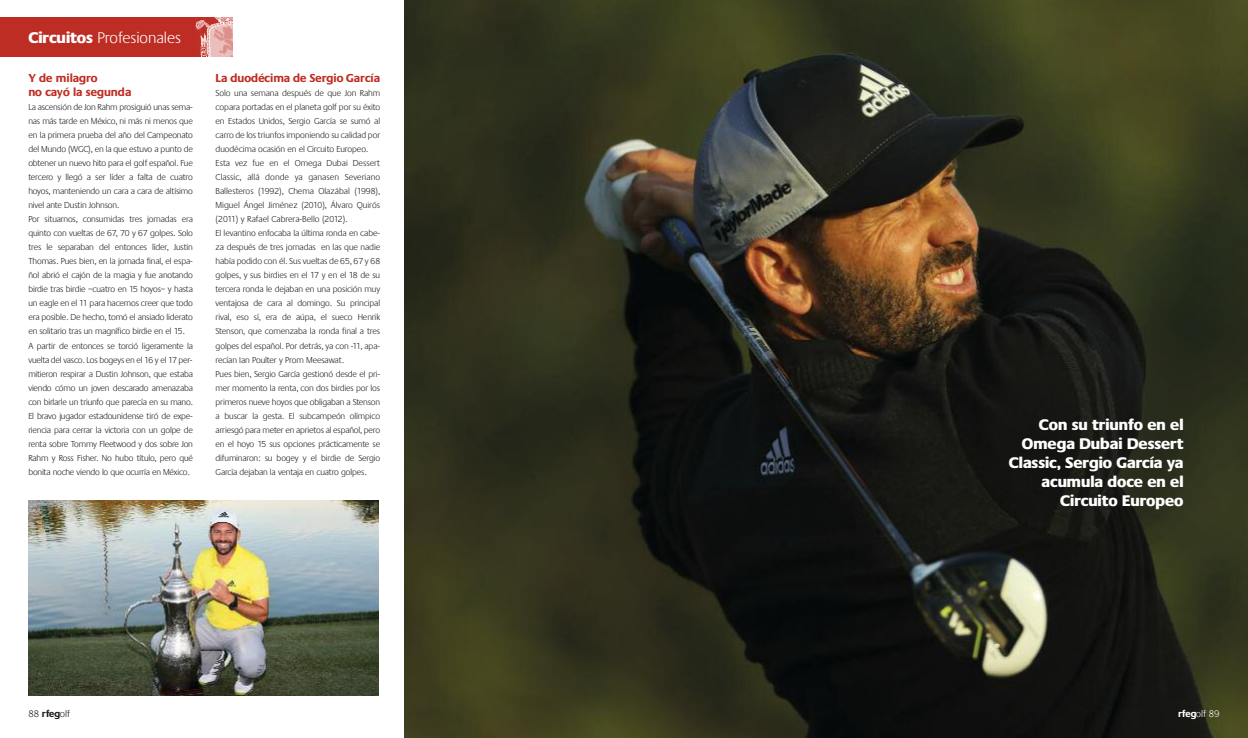
<style>
.page{position:relative;width:1248px;height:738px;background:#fff}
.page>*{position:absolute;margin:0;border:0;box-sizing:border-box;transform-origin:0 0}
.t1{font:300 16.1px "Praxis";color:#fff}
.t2{font:800 16px/19.2px "Praxis";color:#fff;text-align:right}
.t3{font:700 12px/14px "Praxis";color:#bd2d24}
.t4{font:300 10px "Praxis";color:#1f1d20}
.t5{font:300 10px "Praxis";color:#fff}
.t6{font:300 9px/14px "Praxis";letter-spacing:-.015em;color:#1f1d20}
.s1{font-weight:800}
.s2{font-weight:700}
</style>
<div class="page">
<img style="left:404px;top:0;width:843px;height:737px">
<div style="left:0;top:17px;width:232px;height:40px;background:#bd2d24"></div>
<img style="left:195px;top:17px;width:37px;height:40px">
<img style="left:28px;top:500px;width:350px;height:194px">
<p class="t1" style="left:28px;top:28px;width:154px"><span class="s1">Circuitos</span> Profesionales</p>
<p class="t3" style="left:28px;top:71px;width:104px">Y de milagro<br>no cayó la segunda</p>
<p class="t6" style="left:28px;top:100px;width:166px">La ascensión de Jon Rahm prosiguió unas sema&shy;nas más tarde en México, ni más ni menos que en la primera prueba del año del Campeonato del Mundo (WGC), en la que estuvo a punto de obtener un nuevo hito para el golf español. Fue tercero y llegó a ser líder a falta de cuatro hoyos, manteniendo un cara a cara de altísimo nivel ante Dustin Johnson.<br>Por situarnos, consumidas tres jornadas era quinto con vueltas de 67, 70 y 67 golpes. Solo tres le separaban del entonces líder, Justin Thomas. Pues bien, en la jornada final, el espa&shy;ñol abrió el cajón de la magia y fue anotando birdie tras birdie –cuatro en 15 hoyos– y hasta un eagle en el 11 para hacernos creer que todo era posible. De hecho, tomó el ansiado liderato en solitario tras un magnífico birdie en el 15.<br>A partir de entonces se torció ligeramente la vuelta del vasco. Los bogeys en el 16 y el 17 per&shy;mitieron respirar a Dustin Johnson, que estaba viendo cómo un joven descarado amenazaba con birlarle un triunfo que parecía en su mano.<br>El bravo jugador estadounidense tiró de expe&shy;riencia para cerrar la victoria con un golpe de renta sobre Tommy Fleetwood y dos sobre Jon Rahm y Ross Fisher. No hubo título, pero qué bonita noche viendo lo que ocurría en México.</p>
<p class="t3" style="left:215px;top:71px;width:166px">La duodécima de Sergio García</p>
<p class="t6" style="left:215px;top:86px;width:166px">Solo una semana después de que Jon Rahm copara portadas en el planeta golf por su éxito en Estados Unidos, Sergio García se sumó al carro de los triunfos imponiendo su calidad por duodécima ocasión en el Circuito Europeo.<br>Esta vez fue en el Omega Dubai Dessert Classic, allá donde ya ganasen Severiano Ballesteros (1992), Chema Olazábal (1998), Miguel Ángel Jiménez (2010), Álvaro Quirós (2011) y Rafael Cabrera-Bello (2012).<br>El levantino enfocaba la última ronda en cabe&shy;za después de tres jornadas en las que nadie había podido con él. Sus vueltas de 65, 67 y 68 golpes, y sus birdies en el 17 y en el 18 de su tercera ronda le dejaban en una posición muy ventajosa de cara al domingo. Su principal rival, eso sí, era de aúpa, el sueco Henrik Stenson, que comenzaba la ronda final a tres golpes del español. Por detrás, ya con -11, apa&shy;recían Ian Poulter y Prom Meesawat.<br>Pues bien, Sergio García gestionó desde el pri&shy;mer momento la renta, con dos birdies por los primeros nueve hoyos que obligaban a Stenson a buscar la gesta. El subcampeón olímpico arriesgó para meter en aprietos al español, pero en el hoyo 15 sus opciones prácticamente se difuminaron: su bogey y el birdie de Sergio García dejaban la ventaja en cuatro golpes.</p>
<p class="t2" style="left:1008px;top:414px;width:176px">Con su triunfo en el<br>Omega Dubai Dessert<br>Classic, Sergio García ya acumula doce en el<br>Circuito Europeo</p>
<p class="t4" style="left:28px;top:707px;width:43px">88 <span class="s2">rfeg</span>olf</p>
<p class="t5" style="left:1177px;top:707px;width:43px"><span class="s2">rfeg</span>olf 89</p>
</div>
